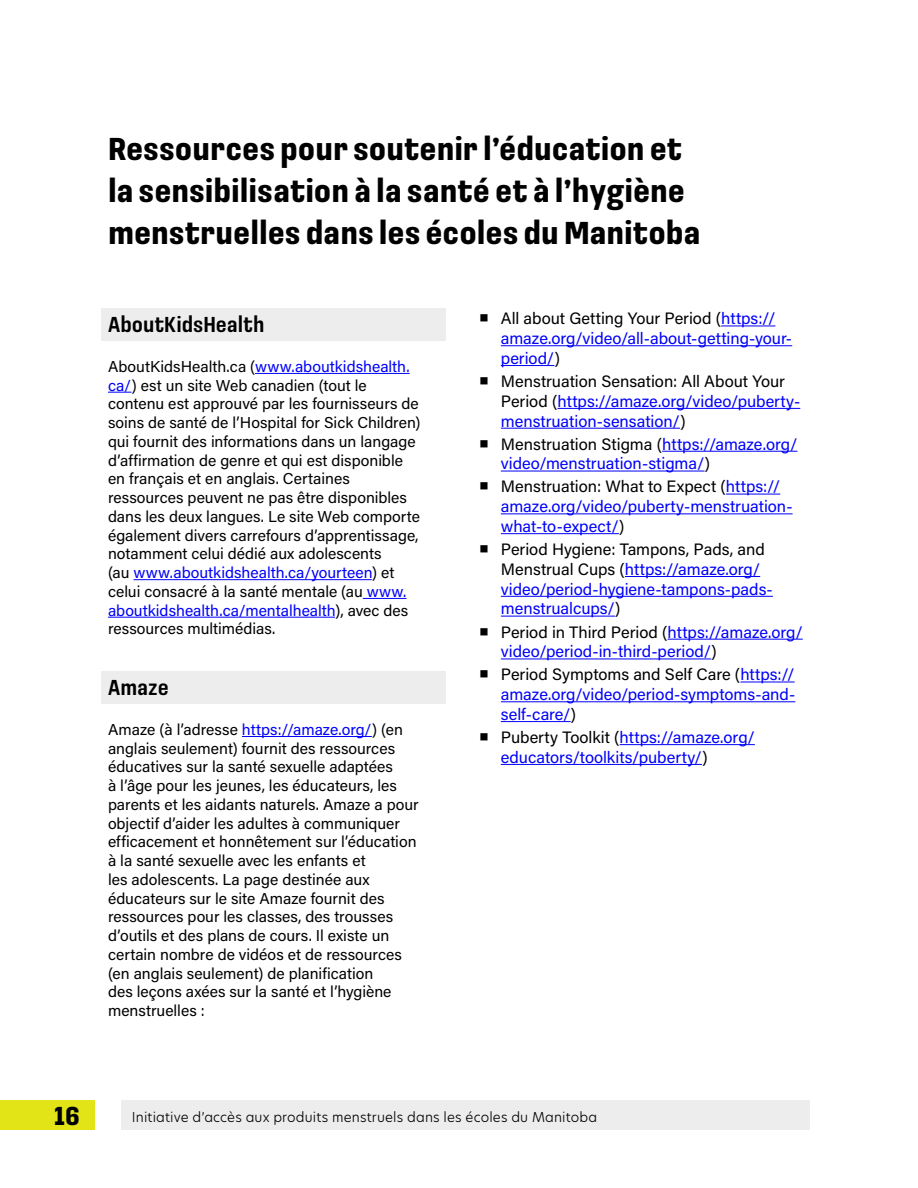
<style>
.page{position:relative;width:918px;height:1188px;background:#fff}
.page>*{position:absolute;margin:0;border:0;box-sizing:border-box;transform-origin:0 0}
.Head_A2_New{font:700 33px/42px "Loos Compressed";color:#000}
.t1{font:700 27px "Loos Compressed";color:#000}
.Head_B_New{font:500 22.5px "Loos Compressed";color:#000}
.t2{font:16.5px/19.8px "Acumin Pro";color:#0000fa}
.Paragraph_2-column{font:15.75px/18.8px "Acumin Pro";color:#000}
.t3{font:300 13.5px "New Hero";letter-spacing:.01em;color:#000}
.s1{color:#0000fa}
.s2{font-family:"Arial Unicode MS";color:#000}
.s3{color:#000}
</style>
<div class="page">
<div style="left:121px;top:1101px;width:689px;height:29px;background:#ededee"></div>
<div style="left:0;top:1101px;width:94px;height:29px;background:#e2e417"></div>
<div style="left:101px;top:308px;width:345px;height:32px;background:#ededee"></div>
<hr style="left:255px;top:373px;width:155px;height:1px;background:#0000fa">
<svg style="left:108px;top:392px;width:23px;height:1px"></svg>
<hr style="left:134px;top:579px;width:238px;height:1px;background:#0000fa">
<hr style="left:363px;top:598px;width:44px;height:1px;background:#0000fa">
<hr style="left:108px;top:617px;width:227px;height:1px;background:#0000fa">
<div style="left:101px;top:671px;width:345px;height:32px;background:#ededee"></div>
<hr style="left:242px;top:736px;width:130px;height:1px;background:#0000fa">
<hr style="left:721px;top:326px;width:54px;height:1px;background:#0000fa">
<hr style="left:501px;top:345px;width:291px;height:1px;background:#0000fa">
<hr style="left:501px;top:365px;width:53px;height:1px;background:#0000fa">
<hr style="left:557px;top:408px;width:243px;height:1px;background:#0000fa">
<hr style="left:501px;top:428px;width:179px;height:1px;background:#0000fa">
<hr style="left:662px;top:451px;width:135px;height:1px;background:#0000fa">
<hr style="left:501px;top:471px;width:204px;height:1px;background:#0000fa">
<hr style="left:726px;top:494px;width:54px;height:1px;background:#0000fa">
<hr style="left:501px;top:513px;width:292px;height:1px;background:#0000fa">
<hr style="left:501px;top:533px;width:118px;height:1px;background:#0000fa">
<hr style="left:625px;top:576px;width:135px;height:1px;background:#0000fa">
<hr style="left:501px;top:596px;width:272px;height:1px;background:#0000fa">
<hr style="left:501px;top:616px;width:114px;height:1px;background:#0000fa">
<hr style="left:668px;top:639px;width:135px;height:1px;background:#0000fa">
<hr style="left:501px;top:659px;width:210px;height:1px;background:#0000fa">
<hr style="left:740px;top:682px;width:55px;height:1px;background:#0000fa">
<hr style="left:501px;top:701px;width:294px;height:1px;background:#0000fa">
<hr style="left:501px;top:721px;width:70px;height:1px;background:#0000fa">
<hr style="left:620px;top:744px;width:135px;height:1px;background:#0000fa">
<hr style="left:501px;top:764px;width:201px;height:1px;background:#0000fa">
<p class="Head_A2_New" style="left:108px;top:126px;width:594px">Ressources pour soutenir l’éducation et la sensibilisation à la santé et à l’hygiène menstruelles dans les écoles du Manitoba</p>
<h3 class="Head_B_New" style="left:108px;top:308px;width:158px">AboutKidsHealth</h3>
<p class="Paragraph_2-column" style="left:108px;top:356px;width:314px">AboutKidsHealth.ca (<span class="s1">www.aboutkidshealth. ca/</span>) est un site Web canadien (tout le contenu est approuvé par les fournisseurs de soins de santé de l’Hospital for Sick Children) qui fournit des informations dans un langage d’affirmation de genre et qui est disponible en français et en anglais. Certaines ressources peuvent ne pas être disponibles dans les deux langues. Le site Web comporte également divers carrefours d’apprentissage, notamment celui dédié aux adolescents<br>(au <span class="s1">www.aboutkidshealth.ca/yourteen</span>) et celui consacré à la santé mentale (au <span class="s1">www. aboutkidshealth.ca/mentalhealth</span>), avec des ressources multimédias.</p>
<h3 class="Head_B_New" style="left:108px;top:671px;width:62px">Amaze</h3>
<p class="Paragraph_2-column" style="left:108px;top:719px;width:312px">Amaze (à l’adresse <span class="s1">https://amaze.org/</span>) (en anglais seulement) fournit des ressources éducatives sur la santé sexuelle adaptées<br>à l’âge pour les jeunes, les éducateurs, les parents et les aidants naturels. Amaze a pour objectif d’aider les adultes à communiquer efficacement et honnêtement sur l’éducation à la santé sexuelle avec les enfants et<br>les adolescents. La page destinée aux éducateurs sur le site Amaze fournit des ressources pour les classes, des trousses d’outils et des plans de cours. Il existe un certain nombre de vidéos et de ressources (en anglais seulement) de planification<br>des leçons axées sur la santé et l’hygiène menstruelles :</p>
<p class="t2" style="left:501px;top:308px;width:293px;text-indent:-22px"><span class="s2">■</span> <span class="s3">All about Getting Your Period (</span>https:// amaze.org/video/all-about-getting-your&shy;period/<span class="s3">)</span></p>
<p class="t2" style="left:501px;top:371px;width:301px;text-indent:-22px"><span class="s2">■</span> <span class="s3">Menstruation Sensation: All About Your<br>Period (</span>https://amaze.org/video/puberty&shy;menstruation-sensation/<span class="s3">)</span></p>
<p class="t2" style="left:501px;top:433px;width:298px;text-indent:-22px"><span class="s2">■</span> <span class="s3">Menstruation Stigma (</span>https://amaze.org/ video/menstruation-stigma/<span class="s3">)</span></p>
<p class="t2" style="left:501px;top:476px;width:293px;text-indent:-22px"><span class="s2">■</span> <span class="s3">Menstruation: What to Expect (</span>https:// amaze.org/video/puberty-menstruation&shy;what-to-expect/<span class="s3">)</span></p>
<p class="t2" style="left:501px;top:539px;width:274px;text-indent:-22px"><span class="s2">■</span> <span class="s3">Period Hygiene: Tampons, Pads, and Menstrual Cups (</span>https://amaze.org/ video/period-hygiene-tampons-pads&shy;menstrualcups/<span class="s3">)</span></p>
<p class="t2" style="left:501px;top:621px;width:303px;text-indent:-22px"><span class="s2">■</span> <span class="s3">Period in Third Period (</span>https://amaze.org/ video/period-in-third-period/<span class="s3">)</span></p>
<p class="t2" style="left:501px;top:664px;width:296px;text-align:justify;text-indent:-22px"><span class="s2">■</span> <span class="s3">Period Symptoms and Self Care (</span>https:// amaze.org/video/period-symptoms-and&shy;self-care/<span class="s3">)</span></p>
<p class="t2" style="left:501px;top:727px;width:256px;text-indent:-22px"><span class="s2">■</span> <span class="s3">Puberty Toolkit (</span>https://amaze.org/ educators/toolkits/puberty/<span class="s3">)</span></p>
<h2 class="t1" style="left:54px;top:1096px;width:28px">16</h2>
<p class="t3" style="left:132px;top:1107px;width:467px">Initiative d’accès aux produits menstruels dans les écoles du Manitoba</p>
</div>
